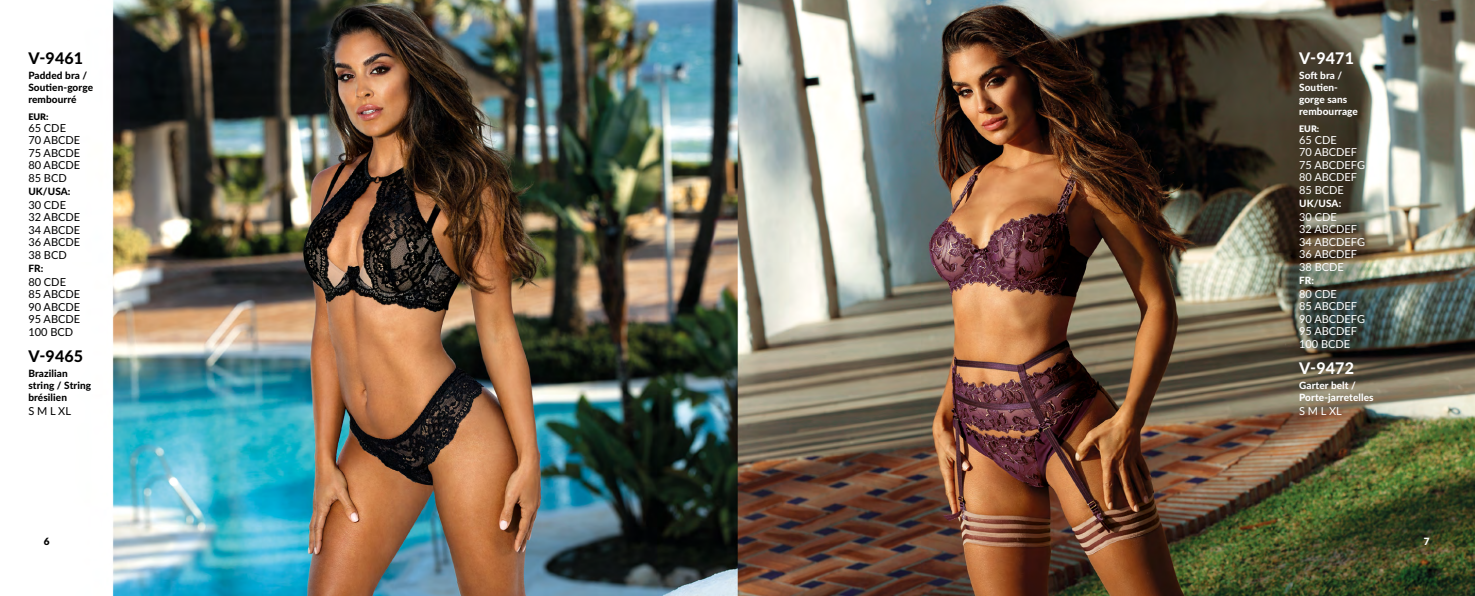
<style>
.page{position:relative;width:1475px;height:596px;background:#fff}
.page>*{position:absolute;margin:0;border:0;box-sizing:border-box;transform-origin:0 0}
.Paragraph_Style_1{font:800 16px "Lato";letter-spacing:.01em;color:#000}
.Paragraph_Style_1-2{font:800 16px "Lato";letter-spacing:.01em;color:#fff}
.Paragraph_Style_3{font:11px "Lato";color:#fff}
.Paragraph_Style_3-2{font:11px "Lato";color:#000}
.Paragraph_Style_2{font:800 10px/12px "Lato";letter-spacing:.01em;color:#fff}
.Paragraph_Style_2-2{font:800 10px/12px "Lato";letter-spacing:.01em;color:#000}
.t1{font:900 10px "Lato";color:#000}
.t2{font:900 10px "Lato";color:#fff}
.Paragraph_Style_4{font:900 9px "Lato";color:#000}
.Paragraph_Style_4-2{font:900 9px "Lato";color:#fff}
</style>
<div class="page">
<img style="left:112px;top:0;width:1362px;height:595px">
<p class="Paragraph_Style_1" style="left:28px;top:46px;width:56px">V-9461</p>
<p class="Paragraph_Style_2-2" style="left:28px;top:69px;width:66px">Padded bra /<br>Soutien-gorge rembourré</p>
<p class="Paragraph_Style_4" style="left:28px;top:109px;width:22px">EUR:</p>
<p class="Paragraph_Style_3-2" style="left:28px;top:120px;width:39px">65 CDE</p>
<p class="Paragraph_Style_3-2" style="left:28px;top:132px;width:53px">70 ABCDE</p>
<p class="Paragraph_Style_3-2" style="left:28px;top:145px;width:53px">75 ABCDE</p>
<p class="Paragraph_Style_3-2" style="left:28px;top:157px;width:53px">80 ABCDE</p>
<p class="Paragraph_Style_3-2" style="left:28px;top:170px;width:40px">85 BCD</p>
<p class="Paragraph_Style_2-2" style="left:28px;top:185px;width:44px">UK/USA:</p>
<p class="Paragraph_Style_3-2" style="left:28px;top:197px;width:39px">30 CDE</p>
<p class="Paragraph_Style_3-2" style="left:28px;top:209px;width:53px">32 ABCDE</p>
<p class="Paragraph_Style_3-2" style="left:28px;top:222px;width:53px">34 ABCDE</p>
<p class="Paragraph_Style_3-2" style="left:28px;top:234px;width:53px">36 ABCDE</p>
<p class="Paragraph_Style_3-2" style="left:28px;top:247px;width:40px">38 BCD</p>
<p class="Paragraph_Style_2-2" style="left:28px;top:262px;width:16px">FR:</p>
<p class="Paragraph_Style_3-2" style="left:28px;top:274px;width:39px">80 CDE</p>
<p class="Paragraph_Style_3-2" style="left:28px;top:286px;width:53px">85 ABCDE</p>
<p class="Paragraph_Style_3-2" style="left:28px;top:299px;width:53px">90 ABCDE</p>
<p class="Paragraph_Style_3-2" style="left:28px;top:311px;width:53px">95 ABCDE</p>
<p class="Paragraph_Style_3-2" style="left:28px;top:323px;width:46px">100 BCD</p>
<p class="Paragraph_Style_1" style="left:28px;top:344px;width:56px">V-9465</p>
<p class="Paragraph_Style_2-2" style="left:28px;top:366px;width:64px">Brazilian string / String brésilien</p>
<p class="Paragraph_Style_3-2" style="left:28px;top:402px;width:44px">S M L XL</p>
<p class="Paragraph_Style_1-2" style="left:1298px;top:46px;width:56px">V-9471</p>
<p class="Paragraph_Style_2" style="left:1298px;top:69px;width:60px">Soft bra /<br>Soutien&shy;gorge sans rembourrage</p>
<p class="Paragraph_Style_4-2" style="left:1298px;top:121px;width:22px">EUR:</p>
<p class="Paragraph_Style_3" style="left:1298px;top:132px;width:39px">65 CDE</p>
<p class="Paragraph_Style_3" style="left:1298px;top:144px;width:60px">70 ABCDEF</p>
<p class="Paragraph_Style_3" style="left:1298px;top:157px;width:68px">75 ABCDEFG</p>
<p class="Paragraph_Style_3" style="left:1298px;top:169px;width:60px">80 ABCDEF</p>
<p class="Paragraph_Style_3" style="left:1298px;top:182px;width:46px">85 BCDE</p>
<p class="Paragraph_Style_2" style="left:1298px;top:197px;width:44px">UK/USA:</p>
<p class="Paragraph_Style_3" style="left:1298px;top:209px;width:39px">30 CDE</p>
<p class="Paragraph_Style_3" style="left:1298px;top:221px;width:60px">32 ABCDEF</p>
<p class="Paragraph_Style_3" style="left:1298px;top:234px;width:68px">34 ABCDEFG</p>
<p class="Paragraph_Style_3" style="left:1298px;top:246px;width:60px">36 ABCDEF</p>
<p class="Paragraph_Style_3" style="left:1298px;top:259px;width:46px">38 BCDE</p>
<p class="Paragraph_Style_2" style="left:1298px;top:274px;width:16px">FR:</p>
<p class="Paragraph_Style_3" style="left:1298px;top:286px;width:39px">80 CDE</p>
<p class="Paragraph_Style_3" style="left:1298px;top:298px;width:60px">85 ABCDEF</p>
<p class="Paragraph_Style_3" style="left:1298px;top:311px;width:68px">90 ABCDEFG</p>
<p class="Paragraph_Style_3" style="left:1298px;top:323px;width:60px">95 ABCDEF</p>
<p class="Paragraph_Style_3" style="left:1298px;top:335px;width:53px">100 BCDE</p>
<p class="Paragraph_Style_1-2" style="left:1298px;top:356px;width:56px">V-9472</p>
<p class="Paragraph_Style_2" style="left:1298px;top:378px;width:76px">Garter belt /<br>Porte-jarretelles</p>
<p class="Paragraph_Style_3" style="left:1298px;top:402px;width:44px">S M L XL</p>
<p class="t1" style="left:44px;top:534px;width:7px">6</p>
<p class="t2" style="left:1423px;top:534px;width:7px">7</p>
</div>
